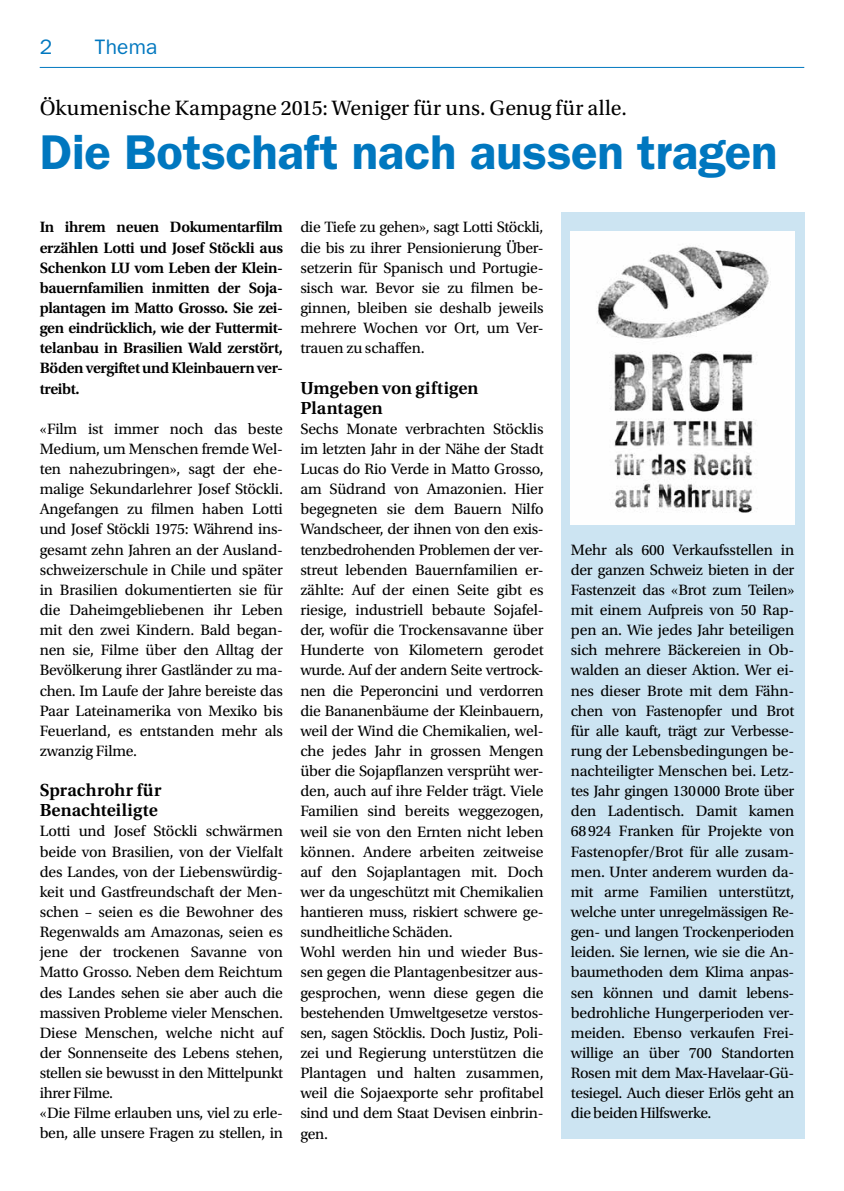
<style>
.page{position:relative;width:844px;height:1191px;background:#fff}
.page>*{position:absolute;margin:0;border:0;box-sizing:border-box;transform-origin:0 0}
.t1{font:600 49px "ITC Franklin Gothic Std";letter-spacing:-.005em;color:#0077bf}
.t2{font:21.88px "Utopia Std";color:#000}
.t3{font:21px "ITC Franklin Gothic Std";letter-spacing:.01em;color:#0077bf}
.t4{font:600 18.38px/20.1px "Utopia Std";letter-spacing:.005em;color:#000}
.t5{font:15.75px/20.1px "Utopia Std";letter-spacing:-.01em;color:#000;text-align:justify}
.t6{font:600 15.75px/20.1px "Utopia Std";letter-spacing:-.025em;color:#000;text-align:justify}
</style>
<div class="page">
<hr style="left:40px;top:67px;width:764px;height:1px;background:#0077bf">
<div style="left:561px;top:212px;width:243px;height:926px;background:#cce4f2"></div>
<img style="left:570px;top:232px;width:224px;height:292px">
<h3 class="t3" style="left:40px;top:35px;width:14px">2</h3>
<h3 class="t3" style="left:95px;top:35px;width:64px">Thema</h3>
<h2 class="t2" style="left:40px;top:96px;width:588px">Ökumenische Kampagne 2015: Weniger für uns. Genug für alle.</h2>
<h1 class="t1" style="left:40px;top:123px;width:739px">Die Botschaft nach aussen tragen</h1>
<p class="t6" style="left:40px;top:217px;width:245px">In ihrem neuen Dokumentarfilm erzählen Lotti und Josef Stöckli aus Schenkon LU vom Leben der Klein&shy;bauernfamilien inmitten der Soja&shy;plantagen im Matto Grosso. Sie zei&shy;gen eindrücklich, wie der Futtermit&shy;telanbau in Brasilien Wald zerstört, Böden vergiftet und Kleinbauern ver&shy;treibt.</p>
<p class="t5" style="left:40px;top:419px;width:245px">«Film ist immer noch das beste Medium, um Menschen fremde Wel&shy;ten nahezubringen», sagt der ehe&shy;malige Sekundarlehrer Josef Stöckli.<br>Angefangen zu filmen haben Lotti und Josef Stöckli 1975: Während ins&shy;gesamt zehn Jahren an der Ausland&shy;schweizerschule in Chile und später in Brasilien dokumentierten sie für die Daheimgebliebenen ihr Leben mit den zwei Kindern. Bald began&shy;nen sie, Filme über den Alltag der Bevölkerung ihrer Gastländer zu ma&shy;chen. Im Laufe der Jahre bereiste das Paar Lateinamerika von Mexiko bis Feuerland, es entstanden mehr als zwanzig Filme.</p>
<p class="t4" style="left:40px;top:780px;width:123px">Sprachrohr für<br>Benachteiligte</p>
<p class="t5" style="left:40px;top:821px;width:245px;text-align:left">Lotti und Josef Stöckli schwärmen beide von Brasilien, von der Vielfalt des Landes, von der Liebenswürdig&shy;keit und Gastfreundschaft der Men&shy;schen – seien es die Bewohner des Regenwalds am Amazonas, seien es jene der trockenen Savanne von Matto Grosso. Neben dem Reichtum des Landes sehen sie aber auch die massiven Probleme vieler Menschen.<br>Diese Menschen, welche nicht auf der Sonnenseite des Lebens stehen, stellen sie bewusst in den Mittelpunkt ihrer Filme.<br>«Die Filme erlauben uns, viel zu erle&shy;ben, alle unsere Fragen zu stellen, in</p>
<p class="t5" style="left:300px;top:218px;width:245px">die Tiefe zu gehen», sagt Lotti Stöckli, die bis zu ihrer Pensionierung Über&shy;setzerin für Spanisch und Portugie&shy;sisch war. Bevor sie zu filmen be&shy;ginnen, bleiben sie deshalb jeweils mehrere Wochen vor Ort, um Ver&shy;trauen zu schaffen.</p>
<p class="t4" style="left:300px;top:378px;width:180px">Umgeben von giftigen<br>Plantagen</p>
<p class="t5" style="left:300px;top:419px;width:245px;text-align:left">Sechs Monate verbrachten Stöcklis im letzten Jahr in der Nähe der Stadt Lucas do Rio Verde in Matto Grosso, am Südrand von Amazonien. Hier begegneten sie dem Bauern Nilfo Wandscheer, der ihnen von den exis&shy;tenzbedrohenden Problemen der ver&shy;streut lebenden Bauernfamilien er&shy;zählte: Auf der einen Seite gibt es riesige, industriell bebaute Sojafel&shy;der, wofür die Trockensavanne über Hunderte von Kilometern gerodet wurde. Auf der andern Seite vertrock&shy;nen die Peperoncini und verdorren die Bananenbäume der Kleinbauern, weil der Wind die Chemikalien, wel&shy;che jedes Jahr in grossen Mengen über die Sojapflanzen versprüht wer&shy;den, auch auf ihre Felder trägt. Viele Familien sind bereits weggezogen, weil sie von den Ernten nicht leben können. Andere arbeiten zeitweise auf den Sojaplantagen mit. Doch wer da ungeschützt mit Chemikalien hantieren muss, riskiert schwere ge&shy;sundheitliche Schäden.<br>Wohl werden hin und wieder Bus&shy;sen gegen die Plantagenbesitzer aus&shy;gesprochen, wenn diese gegen die bestehenden Umweltgesetze verstos&shy;sen, sagen Stöcklis. Doch Justiz, Poli&shy;zei und Regierung unterstützen die Plantagen und halten zusammen, weil die Sojaexporte sehr profitabel sind und dem Staat Devisen einbrin&shy;gen.</p>
<p class="t5" style="left:570px;top:539px;width:225px">Mehr als 600 Verkaufsstellen in der ganzen Schweiz bieten in der Fastenzeit das «Brot zum Teilen» mit einem Aufpreis von 50 Rap&shy;pen an. Wie jedes Jahr beteiligen sich mehrere Bäckereien in Ob&shy;walden an dieser Aktion. Wer ei&shy;nes dieser Brote mit dem Fähn&shy;chen von Fastenopfer und Brot für alle kauft, trägt zur Verbesse&shy;rung der Lebensbedingungen be&shy;nachteiligter Menschen bei. Letz&shy;tes Jahr gingen 130000 Brote über den Ladentisch. Damit kamen 68924 Franken für Projekte von Fastenopfer/Brot für alle zusam&shy;men. Unter anderem wurden da&shy;mit arme Familien unterstützt, welche unter unregelmässigen Re&shy;gen- und langen Trockenperioden leiden. Sie lernen, wie sie die An&shy;baumethoden dem Klima anpas&shy;sen können und damit lebens&shy;bedrohliche Hungerperioden ver&shy;meiden. Ebenso verkaufen Frei&shy;willige an über 700 Standorten Rosen mit dem Max-Havelaar-Gü&shy;tesiegel. Auch dieser Erlös geht an die beiden Hilfswerke.</p>
</div>
